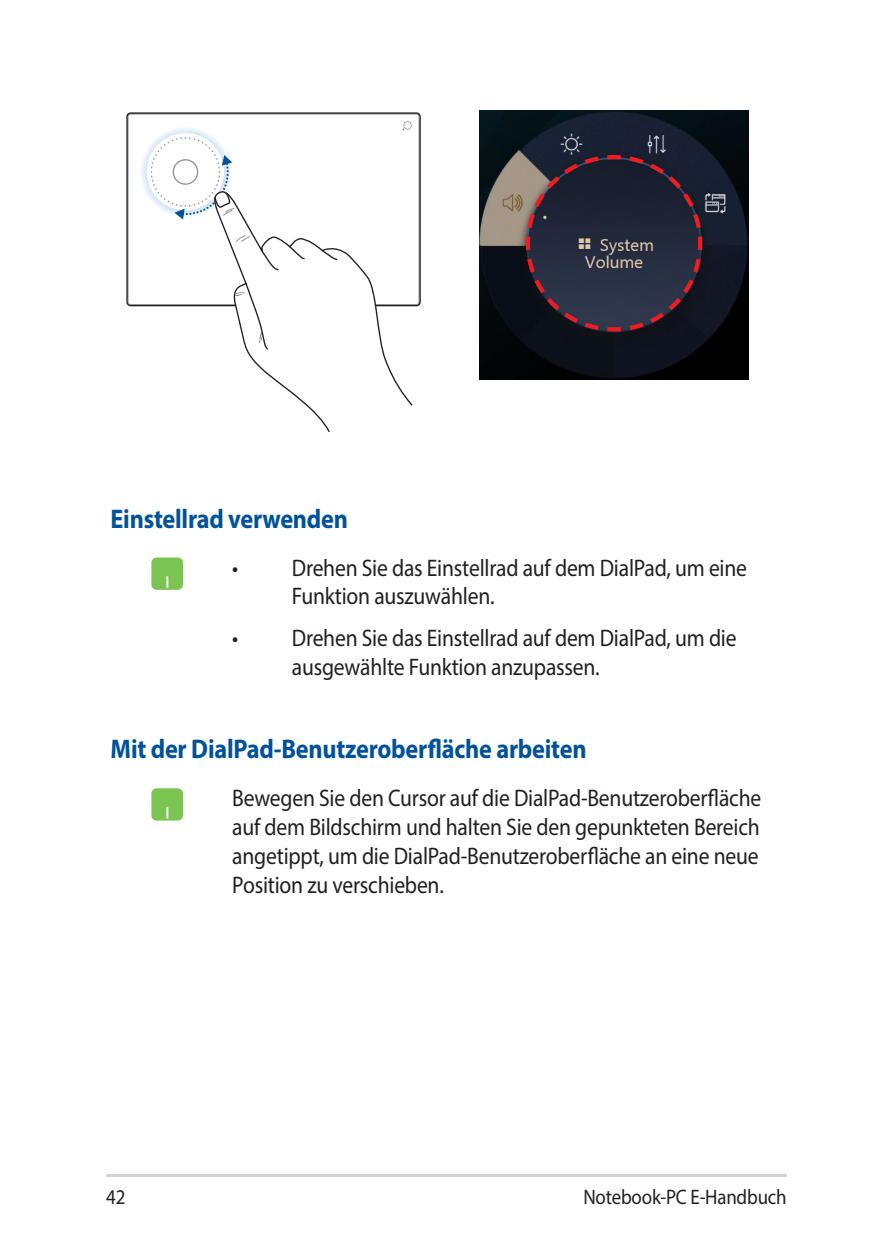
<style>
.page{position:relative;width:893px;height:1259px;background:#fff}
.page>*{position:absolute;margin:0;border:0;box-sizing:border-box;transform-origin:0 0}
.t1{font:700 27px "Myriad Pro";letter-spacing:-.01em;color:#01529a;scale:.9 1}
.t2{font:24px/28.8px "Myriad Pro";letter-spacing:-.01em;color:#231f20;scale:.9 1}
.t3{font:21px "Myriad Pro";letter-spacing:-.01em;color:#231f20;scale:.9 1}
</style>
<div class="page">
<hr style="left:106px;top:1174px;width:681px;height:3px;background:#d1d2d4">
<div style="left:151px;top:557px;width:32px;height:33px;background:#7bc352;border-radius:5px"></div>
<svg style="left:166px;top:576px;width:2px;height:12px"></svg>
<div style="left:151px;top:788px;width:32px;height:32px;background:#7bc352;border-radius:5px"></div>
<svg style="left:166px;top:807px;width:2px;height:11px"></svg>
<div style="left:128px;top:114px;width:291px;height:191px;border:1px solid #939598;border-radius:2px"></div>
<div style="left:126px;top:112px;width:295px;height:194px;border:1px solid #231f20;border-radius:4px"></div>
<svg style="left:403px;top:121px;width:9px;height:9px"></svg>
<svg style="left:211px;top:202px;width:203px;height:231px"></svg>
<svg style="left:236px;top:234px;width:15px;height:8px"></svg>
<svg style="left:261px;top:250px;width:18px;height:21px"></svg>
<svg style="left:288px;top:245px;width:17px;height:16px"></svg>
<svg style="left:320px;top:248px;width:18px;height:13px"></svg>
<svg style="left:141px;top:128px;width:94px;height:91px"></svg>
<svg style="left:234px;top:282px;width:35px;height:69px"></svg>
<img style="left:479px;top:111px;width:269px;height:268px">
<svg style="left:524px;top:153px;width:180px;height:181px"></svg>
<p class="t1" style="left:111px;top:501px;width:265px">Einstellrad verwenden</p>
<p class="t2" style="left:292px;top:552px;width:507px;text-indent:-60px">• Drehen Sie das Einstellrad auf dem DialPad, um eine<br>Funktion auszuwählen.</p>
<p class="t2" style="left:292px;top:623px;width:496px;text-indent:-60px">• Drehen Sie das Einstellrad auf dem DialPad, um die ausgewählte Funktion anzupassen.</p>
<p class="t1" style="left:111px;top:731px;width:531px">Mit der DialPad-Benutzeroberfläche arbeiten</p>
<p class="t2" style="left:232px;top:783px;width:589px;text-align:justify">Bewegen Sie den Cursor auf die DialPad-Benutzeroberfläche auf dem Bildschirm und halten Sie den gepunkteten Bereich angetippt, um die DialPad-Benutzeroberfläche an eine neue Position zu verschieben.</p>
<p class="t3" style="left:106px;top:1184px;width:23px">42</p>
<p class="t3" style="left:583px;top:1184px;width:227px">Notebook-PC E-Handbuch</p>
</div>
